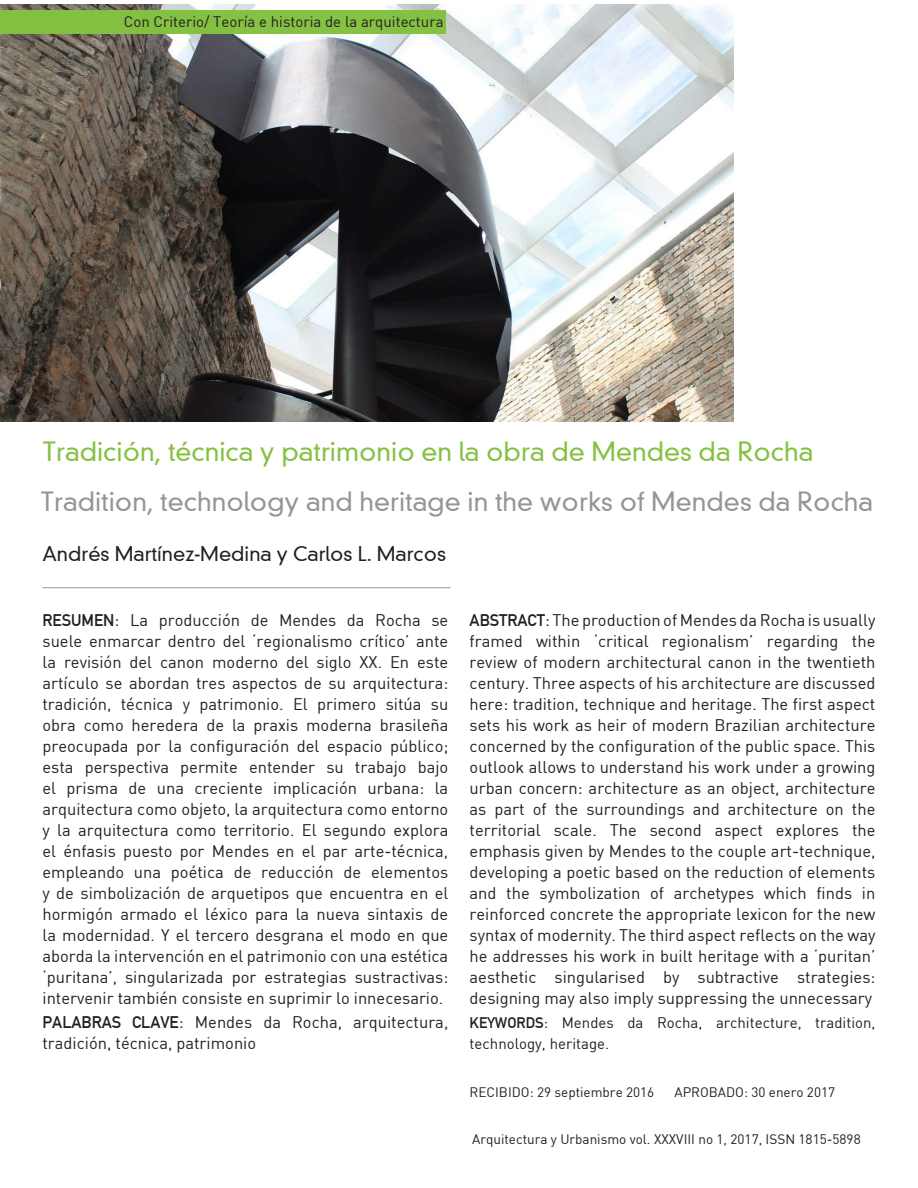
<style>
.page{position:relative;width:918px;height:1188px;background:#fff}
.page>*{position:absolute;margin:0;border:0;box-sizing:border-box;transform-origin:0 0}
.titulo_de_articulo_e{font:300 25.5px "DIN Neuzeit Grotesk";color:#939598}
.titulo_de_articulo{font:300 25.5px "DIN Neuzeit Grotesk";color:#84c141}
.autor{font:300 19.5px "DIN Neuzeit Grotesk";color:#231f20}
.cuerpo_de_texto_de_r{font:16.5px/21px "DIN";color:#231f20;text-align:justify}
.cuerpo_de_texto_de_r-2{font:15px/21px "DIN";color:#231f20}
.sello_de_arriba{font:15px "DIN";color:#231f20}
.sello_de_abajo{font:13.5px "DIN";color:#231f20}
.cuerpo_de_texto{font:13.5px "DIN";color:#231f20}
.s1{font-family:"DIN Mittelschrift"}
</style>
<div class="page">
<img style="left:0;top:4px;width:733px;height:418px">
<hr style="left:43px;top:587px;width:407px;height:1px;background:#939598">
<div style="left:0;top:10px;width:446px;height:23px;background:#84c141"></div>
<p class="sello_de_arriba" style="left:124px;top:12px;width:321px">Con Criterio/ Teoría e historia de la arquitectura</p>
<p class="titulo_de_articulo" style="left:43px;top:436px;width:772px">Tradición, técnica y patrimonio en la obra de Mendes da Rocha</p>
<p class="titulo_de_articulo_e" style="left:41px;top:486px;width:834px">Tradition, technology and heritage in the works of Mendes da Rocha</p>
<p class="autor" style="left:43px;top:542px;width:405px">Andrés Martínez-Medina y Carlos L. Marcos</p>
<p class="cuerpo_de_texto_de_r" style="left:43px;top:610px;width:407px"><span class="s1">RESUMEN</span>: La producción de Mendes da Rocha se suele enmarcar dentro del ‘regionalismo crítico’ ante la revisión del canon moderno del siglo XX. En este artículo se abordan tres aspectos de su arquitectura: tradición, técnica y patrimonio. El primero sitúa su obra como heredera de la praxis moderna brasileña preocupada por la configuración del espacio público; esta perspectiva permite entender su trabajo bajo el prisma de una creciente implicación urbana: la arquitectura como objeto, la arquitectura como entorno y la arquitectura como territorio. El segundo explora el énfasis puesto por Mendes en el par arte-técnica, empleando una poética de reducción de elementos y de simbolización de arquetipos que encuentra en el hormigón armado el léxico para la nueva sintaxis de la modernidad. Y el tercero desgrana el modo en que aborda la intervención en el patrimonio con una estética ‘puritana’, singularizada por estrategias sustractivas: intervenir también consiste en suprimir lo innecesario.</p>
<p class="cuerpo_de_texto_de_r" style="left:43px;top:1012px;width:407px"><span class="s1">PALABRAS CLAVE</span>: Mendes da Rocha, arquitectura, tradición, técnica, patrimonio</p>
<p class="cuerpo_de_texto_de_r" style="left:470px;top:609px;width:407px"><span class="s1">ABSTRACT</span>: The production of Mendes da Rocha is usually framed within ‘critical regionalism’ regarding the review of modern architectural canon in the twentieth century. Three aspects of his architecture are discussed here: tradition, technique and heritage. The first aspect sets his work as heir of modern Brazilian architecture concerned by the configuration of the public space. This outlook allows to understand his work under a growing urban concern: architecture as an object, architecture as part of the surroundings and architecture on the territorial scale. The second aspect explores the emphasis given by Mendes to the couple art-technique, developing a poetic based on the reduction of elements and the symbolization of archetypes which finds in reinforced concrete the appropriate lexicon for the new syntax of modernity. The third aspect reflects on the way he addresses his work in built heritage with a ‘puritan’ aesthetic singularised by subtractive strategies: designing may also imply suppressing the unnecessary</p>
<p class="cuerpo_de_texto_de_r-2" style="left:470px;top:1012px;width:407px"><span class="s1">KEYWORDS</span>: Mendes da Rocha, architecture, tradition, technology, heritage.</p>
<p class="cuerpo_de_texto" style="left:470px;top:1084px;width:186px">RECIBIDO: 29 septiembre 2016</p>
<p class="cuerpo_de_texto" style="left:675px;top:1084px;width:162px">APROBADO: 30 enero 2017</p>
<p class="sello_de_abajo" style="left:472px;top:1131px;width:390px">Arquitectura y Urbanismo vol. XXXVIII no 1, 2017, ISSN 1815-5898</p>
</div>
